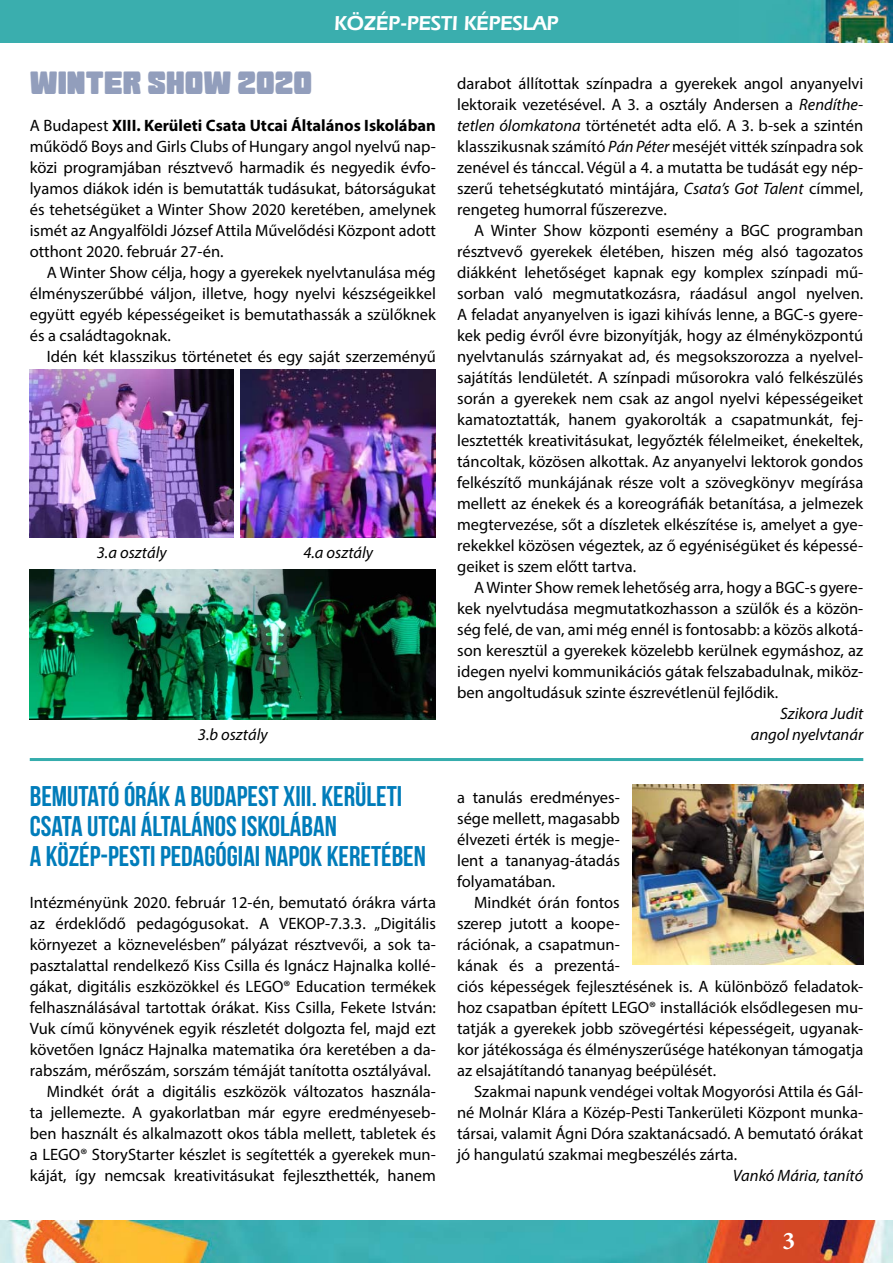
<style>
.page{position:relative;width:893px;height:1263px;background:#fff}
.page>*{position:absolute;margin:0;border:0;box-sizing:border-box;transform-origin:0 0}
.t1{font:30px "Goma Block";color:#929ebc}
.t2{font:28.5px/30px "Bebas Neue";color:#007cba}
.t3{font:700 25.5px "Minion Pro";color:#fff}
.t4{font:600 21px "Eras IT Cby BT";color:#fff}
.t5{font:16.5px/21px "Myriad Pro";color:#000;text-align:justify}
.t6{font:italic 16.5px/21px "Myriad Pro";color:#000;text-align:right}
.s1{font-weight:700}
.s2{font-style:italic}
</style>
<div class="page">
<img style="left:0;top:0;width:893px;height:42px">
<img style="left:0;top:1220px;width:893px;height:43px">
<img style="left:632px;top:784px;width:231px;height:181px">
<img style="left:30px;top:570px;width:406px;height:149px">
<img style="left:30px;top:369px;width:204px;height:168px">
<img style="left:241px;top:369px;width:195px;height:168px">
<hr style="left:30px;top:758px;width:833px;height:3px;background:#36adad">
<p class="t4" style="left:334px;top:16px;width:226px">KÖZÉP-PESTI KÉPESLAP</p>
<h1 class="t1" style="left:30px;top:68px;width:284px">WINTER SHOW 2020</h1>
<p class="t5" style="left:30px;top:117px;width:408px">A Budapest <span class="s1">XIII. Kerületi Csata Utcai Általános Iskolában </span>működő Boys and Girls Clubs of Hungary angol nyelvű nap&shy;közi programjában résztvevő harmadik és negyedik évfo&shy;lyamos diákok idén is bemutatták tudásukat, bátorságukat és tehetségüket a Winter Show 2020 keretében, amelynek ismét az Angyalföldi József Attila Művelődési Központ adott otthont 2020. február 27-én.</p>
<p class="t5" style="left:30px;top:264px;width:408px;text-indent:17px">A Winter Show célja, hogy a gyerekek nyelvtanulása még élményszerűbbé váljon, illetve, hogy nyelvi készségeikkel együtt egyéb képességeiket is bemutathassák a szülőknek és a családtagoknak.</p>
<p class="t5" style="left:47px;top:348px;width:391px">Idén két klasszikus történetet és egy saját szerzeményű</p>
<p class="t6" style="left:97px;top:544px;width:71px">3.a osztály</p>
<p class="t6" style="left:303px;top:544px;width:71px">4.a osztály</p>
<p class="t6" style="left:198px;top:726px;width:71px">3.b osztály</p>
<h2 class="t2" style="left:30px;top:781px;width:398px">BEMUTATÓ ÓRÁK A BUDAPEST XIII. KERÜLETI<br>CSATA UTCAI ÁLTALÁNOS ISKOLÁBAN<br>A KÖZÉP-PESTI PEDAGÓGIAI NAPOK KERETÉBEN</h2>
<p class="t5" style="left:30px;top:894px;width:408px">Intézményünk 2020. február 12-én, bemutató órákra várta</p>
<p class="t5" style="left:30px;top:915px;width:408px">az érdeklődő pedagógusokat. A VEKOP-7.3.3. „Digitális</p>
<p class="t5" style="left:30px;top:936px;width:408px">környezet a köznevelésben” pályázat résztvevői, a sok ta-</p>
<p class="t5" style="left:30px;top:957px;width:408px">pasztalattal rendelkező Kiss Csilla és Ignácz Hajnalka kollé-</p>
<p class="t5" style="left:30px;top:978px;width:408px">gákat, digitális eszközökkel és LEGO® Education termékek</p>
<p class="t5" style="left:30px;top:999px;width:408px">felhasználásával tartottak órákat. Kiss Csilla, Fekete István:</p>
<p class="t5" style="left:30px;top:1020px;width:408px">Vuk című könyvének egyik részletét dolgozta fel, majd ezt</p>
<p class="t5" style="left:30px;top:1041px;width:408px">követően Ignácz Hajnalka matematika óra keretében a da-</p>
<p class="t5" style="left:30px;top:1062px;width:403px">rabszám, mérőszám, sorszám témáját tanította osztályával.</p>
<p class="t5" style="left:47px;top:1083px;width:391px">Mindkét órát a digitális eszközök változatos használa-</p>
<p class="t5" style="left:30px;top:1104px;width:408px">ta jellemezte. A gyakorlatban már egyre eredményeseb-</p>
<p class="t5" style="left:30px;top:1125px;width:408px">ben használt és alkalmazott okos tábla mellett, tabletek és</p>
<p class="t5" style="left:30px;top:1146px;width:408px">a LEGO® StoryStarter készlet is segítették a gyerekek mun-</p>
<p class="t5" style="left:30px;top:1167px;width:408px">káját, így nemcsak kreativitásukat fejleszthették, hanem</p>
<p class="t5" style="left:457px;top:75px;width:408px">darabot állítottak színpadra a gyerekek angol anyanyelvi lektoraik vezetésével. A 3. a osztály Andersen a <span class="s2">Rendíthe&shy;tetlen ólomkatona</span> történetét adta elő. A 3. b-sek a szintén klasszikusnak számító <span class="s2">Pán Péter</span> meséjét vitték színpadra sok zenével és tánccal. Végül a 4. a mutatta be tudását egy nép&shy;szerű tehetségkutató mintájára, <span class="s2">Csata’s Got Talent</span> címmel, rengeteg humorral fűszerezve.</p>
<p class="t5" style="left:457px;top:222px;width:408px;text-indent:17px">A Winter Show központi esemény a BGC programban résztvevő gyerekek életében, hiszen még alsó tagozatos diákként lehetőséget kapnak egy komplex színpadi mű&shy;sorban való megmutatkozásra, ráadásul angol nyelven.<br>A feladat anyanyelven is igazi kihívás lenne, a BGC-s gyere&shy;kek pedig évről évre bizonyítják, hogy az élményközpontú nyelvtanulás szárnyakat ad, és megsokszorozza a nyelvel&shy;sajátítás lendületét. A színpadi műsorokra való felkészülés során a gyerekek nem csak az angol nyelvi képességeiket kamatoztatták, hanem gyakorolták a csapatmunkát, fej&shy;lesztették kreativitásukat, legyőzték félelmeiket, énekeltek, táncoltak, közösen alkottak. Az anyanyelvi lektorok gondos felkészítő munkájának része volt a szövegkönyv megírása mellett az énekek és a koreográfiák betanítása, a jelmezek megtervezése, sőt a díszletek elkészítése is, amelyet a gye&shy;rekekkel közösen végeztek, az ő egyéniségüket és képessé&shy;geiket is szem előtt tartva.</p>
<p class="t5" style="left:457px;top:579px;width:408px;text-indent:17px">A Winter Show remek lehetőség arra, hogy a BGC-s gyere&shy;kek nyelvtudása megmutatkozhasson a szülők és a közön&shy;ség felé, de van, ami még ennél is fontosabb: a közös alkotá&shy;son keresztül a gyerekek közelebb kerülnek egymáshoz, az idegen nyelvi kommunikációs gátak felszabadulnak, miköz&shy;ben angoltudásuk szinte észrevétlenül fejlődik.</p>
<p class="t6" style="left:751px;top:705px;width:114px">Szikora Judit angol nyelvtanár</p>
<p class="t5" style="left:457px;top:789px;width:164px">a tanulás eredményes&shy;sége mellett, magasabb élvezeti érték is megje&shy;lent a tananyag-átadás folyamatában.</p>
<p class="t5" style="left:457px;top:894px;width:408px;text-align:left;text-indent:17px">Mindkét órán fontos<br>szerep jutott a koope-<br>rációnak, a csapatmun-<br>kának és a prezentá-<br>ciós képességek fejlesztésének is. A különböző feladatok&shy;hoz csapatban épített LEGO® installációk elsődlegesen mu&shy;tatják a gyerekek jobb szövegértési képességeit, ugyanak&shy;kor játékossága és élményszerűsége hatékonyan támogatja az elsajátítandó tananyag beépülését.</p>
<p class="t5" style="left:457px;top:1083px;width:408px;text-indent:17px">Szakmai napunk vendégei voltak Mogyorósi Attila és Gál&shy;né Molnár Klára a Közép-Pesti Tankerületi Központ munka&shy;társai, valamit Ágni Dóra szaktanácsadó. A bemutató órákat jó hangulatú szakmai megbeszélés zárta.</p>
<p class="t6" style="left:733px;top:1167px;width:132px">Vankó Mária, tanító</p>
<h3 class="t3" style="left:782px;top:1231px;width:14px">3</h3>
</div>
